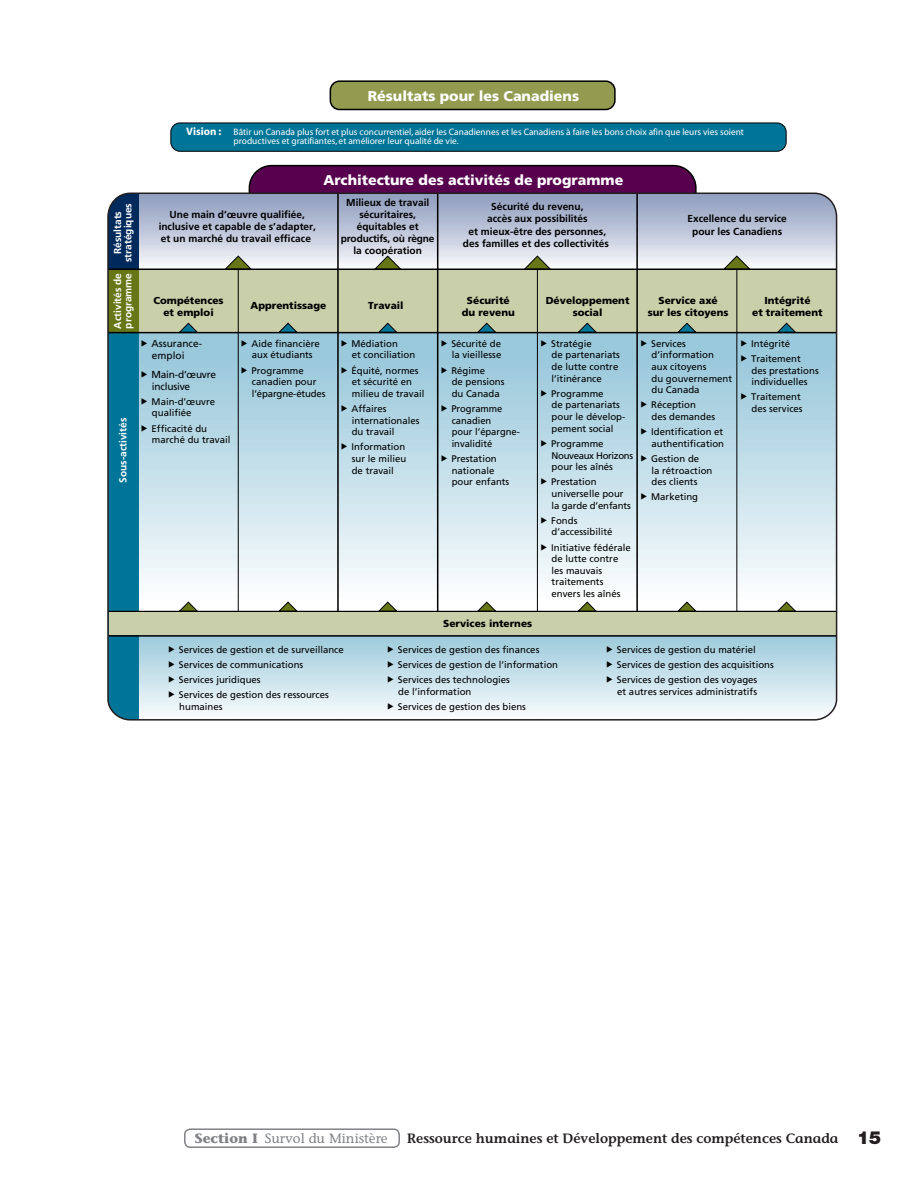
<style>
.page{position:relative;width:918px;height:1188px;background:#fff}
.page>*{position:absolute;margin:0;border:0;box-sizing:border-box;transform-origin:0 0}
.t1{font:900 14.1px "Frutiger LT Std";color:#fff}
.t2{font:600 13.5px "Stone Informal Std";color:#231f20}
.t3{font:500 13.5px "Stone Informal Std";color:#808285}
.t4{font:700 10.05px/12.1px "Frutiger LT Std";color:#000;text-align:center}
.t5{font:900 10.05px/12.1px "Frutiger LT Std";color:#000;text-align:center}
.t6{font:700 10.05px/10.1px "Frutiger LT Std";color:#fff;text-align:center}
.t7{font:10.05px/12.1px "Frutiger LT Std";letter-spacing:-.02em;color:#000}
.t8{font:10.05px/12.1px "Frutiger LT Std";color:#000}
.t9{font:9.6px/11.7px "Frutiger LT Std";color:#000}
.t10{font:9.3px/9.3px "Myriad";color:#fff}
.s1{font-weight:700;font-size:10.95px}
.s2{font-weight:700}
.s3{font-family:"Helvetica Neue LT Std";font-weight:900;font-size:18px}
</style>
<div class="page">
<div style="left:184px;top:1128px;width:216px;height:20px;border:2px solid #808285;border-radius:5px"></div>
<div style="left:249px;top:166px;width:447px;height:83px;background:#56004e;border-radius:22px"></div>
<div style="left:249px;top:165px;width:448px;height:85px;border:2px solid #000;border-radius:22px"></div>
<div style="left:330px;top:81px;width:285px;height:29px;background:#939b50;border-radius:9px"></div>
<div style="left:330px;top:80px;width:286px;height:30px;border:2px solid #000;border-radius:9px"></div>
<div style="left:171px;top:123px;width:615px;height:28px;background:#007598;border-radius:9px"></div>
<div style="left:170px;top:122px;width:617px;height:30px;border:1px solid #000;border-radius:9px"></div>
<svg style="left:107px;top:192px;width:731px;height:529px;background:#bad0d3"></svg>
<svg style="left:142px;top:340px;width:5px;height:7px"></svg>
<svg style="left:142px;top:371px;width:5px;height:6px"></svg>
<svg style="left:142px;top:398px;width:5px;height:6px"></svg>
<svg style="left:142px;top:425px;width:5px;height:6px"></svg>
<svg style="left:169px;top:646px;width:6px;height:6px"></svg>
<svg style="left:169px;top:661px;width:6px;height:6px"></svg>
<svg style="left:169px;top:676px;width:6px;height:7px"></svg>
<svg style="left:169px;top:691px;width:6px;height:7px"></svg>
<svg style="left:388px;top:646px;width:6px;height:6px"></svg>
<svg style="left:388px;top:661px;width:6px;height:6px"></svg>
<svg style="left:388px;top:676px;width:6px;height:7px"></svg>
<svg style="left:388px;top:703px;width:6px;height:6px"></svg>
<svg style="left:607px;top:646px;width:6px;height:6px"></svg>
<svg style="left:607px;top:661px;width:6px;height:6px"></svg>
<svg style="left:607px;top:676px;width:6px;height:7px"></svg>
<svg style="left:242px;top:340px;width:5px;height:6px"></svg>
<svg style="left:242px;top:367px;width:5px;height:6px"></svg>
<svg style="left:342px;top:340px;width:5px;height:6px"></svg>
<svg style="left:342px;top:367px;width:5px;height:6px"></svg>
<svg style="left:342px;top:405px;width:5px;height:7px"></svg>
<svg style="left:342px;top:444px;width:5px;height:6px"></svg>
<svg style="left:442px;top:340px;width:5px;height:6px"></svg>
<svg style="left:442px;top:367px;width:5px;height:6px"></svg>
<svg style="left:442px;top:405px;width:5px;height:7px"></svg>
<svg style="left:442px;top:455px;width:5px;height:7px"></svg>
<svg style="left:541px;top:340px;width:6px;height:6px"></svg>
<svg style="left:541px;top:390px;width:6px;height:6px"></svg>
<svg style="left:541px;top:440px;width:6px;height:6px"></svg>
<svg style="left:541px;top:478px;width:6px;height:7px"></svg>
<svg style="left:541px;top:517px;width:6px;height:6px"></svg>
<svg style="left:541px;top:544px;width:6px;height:6px"></svg>
<svg style="left:641px;top:340px;width:6px;height:6px"></svg>
<svg style="left:641px;top:402px;width:6px;height:6px"></svg>
<svg style="left:641px;top:428px;width:6px;height:7px"></svg>
<svg style="left:641px;top:455px;width:6px;height:7px"></svg>
<svg style="left:641px;top:494px;width:6px;height:6px"></svg>
<svg style="left:741px;top:340px;width:6px;height:6px"></svg>
<svg style="left:741px;top:355px;width:6px;height:6px"></svg>
<svg style="left:741px;top:393px;width:6px;height:7px"></svg>
<p class="t6" style="left:113px;top:262px;width:60px;rotate:-90deg">Résultats stratégiques</p>
<p class="t6" style="left:113px;top:329px;width:57px;text-align:left;rotate:-90deg">Activités de programme</p>
<p class="t6" style="left:118px;top:483px;width:67px;rotate:-90deg">Sous-activités</p>
<p class="t1" style="left:368px;top:87px;width:213px">Résultats pour les Canadiens</p>
<p class="t10" style="left:234px;top:127px;width:512px;text-indent:-47px"><span class="s1">Vision :</span> Bâtir un Canada plus fort et plus concurrentiel, aider les Canadiennes et les Canadiens à faire les bons choix afin que leurs vies soient productives et gratifiantes, et améliorer leur qualité de vie.</p>
<p class="t4" style="left:159px;top:208px;width:159px">Une main d’œuvre qualifiée, inclusive et capable de s’adapter, et un marché du travail efficace</p>
<p class="t1" style="left:324px;top:171px;width:301px">Architecture des activités de programme</p>
<p class="t4" style="left:341px;top:196px;width:95px">Milieux de travail sécuritaires, équitables et productifs, où règne la coopération</p>
<p class="t4" style="left:463px;top:201px;width:148px">Sécurité du revenu,<br>accès aux possibilités<br>et mieux-être des personnes, des familles et des collectivités</p>
<p class="t4" style="left:687px;top:213px;width:101px">Excellence du service pour les Canadiens</p>
<p class="t5" style="left:153px;top:294px;width:72px">Compétences et emploi</p>
<p class="t5" style="left:462px;top:294px;width:55px">Sécurité du revenu</p>
<p class="t5" style="left:251px;top:299px;width:77px">Apprentissage</p>
<p class="t5" style="left:368px;top:299px;width:37px">Travail</p>
<p class="t5" style="left:546px;top:294px;width:85px">Développement social</p>
<p class="t5" style="left:648px;top:294px;width:82px">Service axé<br>sur les citoyens</p>
<p class="t5" style="left:752px;top:294px;width:72px">Intégrité<br>et traitement</p>
<p class="t8" style="left:152px;top:338px;width:52px">Assurance&shy;emploi</p>
<p class="t7" style="left:152px;top:368px;width:66px">Main-d’œuvre inclusive</p>
<p class="t9" style="left:152px;top:396px;width:65px">Main-d’œuvre qualifiée</p>
<p class="t9" style="left:152px;top:422px;width:80px">Efficacité du marché du travail</p>
<p class="t9" style="left:252px;top:338px;width:70px">Aide financière aux étudiants</p>
<p class="t9" style="left:252px;top:364px;width:75px">Programme canadien pour l’épargne-études</p>
<p class="t9" style="left:351px;top:338px;width:65px">Médiation<br>et conciliation</p>
<p class="t9" style="left:351px;top:364px;width:74px">Équité, normes et sécurité en milieu de travail</p>
<p class="t9" style="left:351px;top:403px;width:70px">Affaires internationales du travail</p>
<p class="t9" style="left:351px;top:441px;width:56px;text-align:justify">Information sur le milieu de travail</p>
<p class="t9" style="left:451px;top:338px;width:52px">Sécurité de la vieillesse</p>
<p class="t9" style="left:451px;top:364px;width:55px">Régime<br>de pensions du Canada</p>
<p class="t9" style="left:451px;top:403px;width:70px">Programme canadien<br>pour l’épargne&shy;invalidité</p>
<p class="t9" style="left:451px;top:453px;width:59px">Prestation nationale pour enfants</p>
<p class="t9" style="left:551px;top:338px;width:70px">Stratégie<br>de partenariats de lutte contre l’itinérance</p>
<p class="t9" style="left:551px;top:388px;width:76px">Programme<br>de partenariats pour le dévelop&shy;pement social</p>
<p class="t9" style="left:551px;top:438px;width:83px">Programme<br>Nouveaux Horizons pour les aînés</p>
<p class="t9" style="left:551px;top:476px;width:81px">Prestation universelle pour la garde d’enfants</p>
<p class="t9" style="left:551px;top:515px;width:63px">Fonds d’accessibilité</p>
<p class="t9" style="left:551px;top:541px;width:81px">Initiative fédérale de lutte contre les mauvais traitements envers les aînés</p>
<p class="t9" style="left:651px;top:338px;width:82px">Services d’information<br>aux citoyens<br>du gouvernement du Canada</p>
<p class="t9" style="left:651px;top:399px;width:65px">Réception<br>des demandes</p>
<p class="t9" style="left:651px;top:426px;width:74px">Identification et authentification</p>
<p class="t9" style="left:651px;top:453px;width:63px">Gestion de<br>la rétroaction des clients</p>
<p class="t9" style="left:651px;top:491px;width:48px">Marketing</p>
<p class="t9" style="left:751px;top:336px;width:51px;line-height:15.1px">Intégrité<br>Traitement</p>
<p class="t9" style="left:751px;top:364px;width:69px">des prestations individuelles</p>
<p class="t9" style="left:751px;top:391px;width:53px">Traitement des services</p>
<p class="t5" style="left:443px;top:617px;width:91px">Services internes</p>
<p class="t9" style="left:179px;top:642px;width:166px;line-height:15.1px">Services de gestion et de surveillance<br>Services de communications<br>Services juridiques<br>Services de gestion des ressources</p>
<p class="t9" style="left:179px;top:701px;width:45px">humaines</p>
<p class="t9" style="left:398px;top:642px;width:162px;line-height:15.1px">Services de gestion des finances<br>Services de gestion de l’information<br>Services des technologies</p>
<p class="t9" style="left:398px;top:684px;width:130px;line-height:15.1px">de l’information<br>Services de gestion des biens</p>
<p class="t9" style="left:617px;top:642px;width:158px;line-height:15.1px">Services de gestion du matériel<br>Services de gestion des acquisitions<br>Services de gestion des voyages</p>
<p class="t9" style="left:617px;top:686px;width:141px">et autres services administratifs</p>
<h2 class="t3" style="left:195px;top:1131px;width:194px"><span class="s2">Section I</span> Survol du Ministère</h2>
<h2 class="t2" style="left:407px;top:1131px;width:476px">Ressource humaines et Développement des compétences Canada <span class="s3">15</span></h2>
</div>
